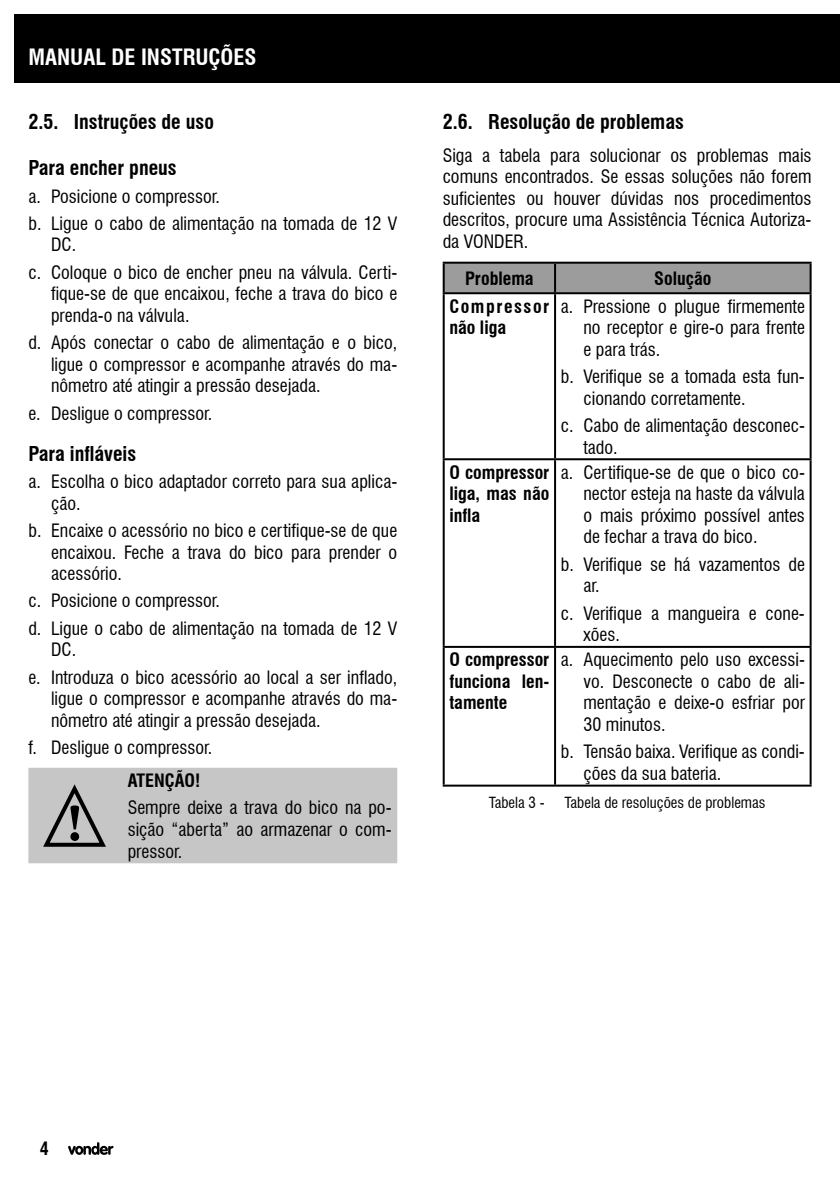
<style>
.page{position:relative;width:840px;height:1191px;background:#fff}
.page>*{position:absolute;margin:0;border:0;box-sizing:border-box;transform-origin:0 0}
.t1{font:700 condensed 22px "Swiss 721 BT";color:#fff}
.t2{font:700 condensed 20px "Swiss 721 BT";color:#000}
.t3{font:condensed 18px/21.6px "Swiss 721 BT";color:#000}
.t4{font:700 condensed 18px/21.6px "Swiss 721 BT";color:#000;text-align:justify}
.t5{font:700 condensed 18px/21.6px "Swiss 721 BT";letter-spacing:.085em;color:#000}
.t6{font:condensed 15px "Swiss 721 BT";color:#000}
</style>
<div class="page">
<div style="left:28px;top:767px;width:369px;height:96px;background:#c6c6c6"></div>
<div style="left:444px;top:264px;width:365px;height:28px;background:#9c9c9c"></div>
<hr style="left:442px;top:262px;width:112px;height:2px;background:#000">
<hr style="left:442px;top:264px;width:2px;height:28px;background:#000">
<hr style="left:554px;top:262px;width:257px;height:2px;background:#000">
<hr style="left:553px;top:264px;width:2px;height:28px;background:#000">
<hr style="left:809px;top:264px;width:2px;height:28px;background:#000">
<hr style="left:442px;top:292px;width:112px;height:2px;background:#000">
<hr style="left:442px;top:294px;width:2px;height:164px;background:#000">
<hr style="left:554px;top:292px;width:257px;height:2px;background:#000">
<hr style="left:553px;top:294px;width:2px;height:164px;background:#000">
<hr style="left:809px;top:294px;width:2px;height:164px;background:#000">
<hr style="left:442px;top:458px;width:112px;height:2px;background:#000">
<hr style="left:442px;top:460px;width:2px;height:186px;background:#000">
<hr style="left:554px;top:458px;width:257px;height:2px;background:#000">
<hr style="left:553px;top:460px;width:2px;height:186px;background:#000">
<hr style="left:809px;top:460px;width:2px;height:186px;background:#000">
<hr style="left:442px;top:646px;width:112px;height:2px;background:#000">
<hr style="left:442px;top:648px;width:2px;height:136px;background:#000">
<hr style="left:554px;top:646px;width:257px;height:2px;background:#000">
<hr style="left:553px;top:648px;width:2px;height:136px;background:#000">
<hr style="left:809px;top:648px;width:2px;height:136px;background:#000">
<hr style="left:442px;top:784px;width:112px;height:2px;background:#000">
<hr style="left:554px;top:784px;width:257px;height:2px;background:#000">
<div style="left:14px;top:14px;width:825px;height:69px;background:#000"></div>
<svg style="left:68px;top:1142px;width:45px;height:12px"></svg>
<p class="t1" style="left:28px;top:44px;width:229px">MANUAL DE INSTRUÇÕES</p>
<p class="t2" style="left:28px;top:109px;width:187px">2.5. Instruções de uso</p>
<p class="t2" style="left:28px;top:156px;width:150px">Para encher pneus</p>
<p class="t3" style="left:28px;top:182px;width:370px;line-height:27.2px">a. Posicione o compressor.<br>b. Ligue o cabo de alimentação na tomada de 12 V</p>
<p class="t3" style="left:28px;top:231px;width:370px;line-height:27.2px;text-indent:23px">DC.<br>c. Coloque o bico de encher pneu na válvula. Certi-</p>
<p class="t3" style="left:51px;top:283px;width:347px">fique-se de que encaixou, feche a trava do bico e prenda-o na válvula.</p>
<p class="t3" style="left:51px;top:332px;width:347px;text-align:justify;text-indent:-23px">d. Após conectar o cabo de alimentação e o bico, ligue o compressor e acompanhe através do ma&shy;nômetro até atingir a pressão desejada.</p>
<p class="t3" style="left:28px;top:402px;width:185px">e. Desligue o compressor.</p>
<p class="t2" style="left:28px;top:441px;width:109px">Para infláveis</p>
<p class="t3" style="left:51px;top:471px;width:347px;text-indent:-23px">a. Escolha o bico adaptador correto para sua aplica&shy;ção.</p>
<p class="t3" style="left:51px;top:519px;width:347px;text-align:justify;text-indent:-23px">b. Encaixe o acessório no bico e certifique-se de que encaixou. Feche a trava do bico para prender o acessório.</p>
<p class="t3" style="left:28px;top:587px;width:370px;line-height:27.2px">c. Posicione o compressor.<br>d. Ligue o cabo de alimentação na tomada de 12 V</p>
<p class="t3" style="left:28px;top:636px;width:370px;line-height:27.2px;text-indent:23px">DC.<br>e. Introduza o bico acessório ao local a ser inflado,</p>
<p class="t3" style="left:51px;top:688px;width:347px">ligue o compressor e acompanhe através do ma&shy;nômetro até atingir a pressão desejada.</p>
<p class="t3" style="left:28px;top:736px;width:185px">f. Desligue o compressor.</p>
<p class="t4" style="left:128px;top:770px;width:74px">ATENÇÃO!</p>
<p class="t3" style="left:128px;top:797px;width:265px;text-align:justify">Sempre deixe a trava do bico na po&shy;sição “aberta” ao armazenar o com&shy;pressor.</p>
<p class="t2" style="left:442px;top:109px;width:242px">2.6. Resolução de problemas</p>
<p class="t3" style="left:442px;top:144px;width:370px;text-align:justify">Siga a tabela para solucionar os problemas mais comuns encontrados. Se essas soluções não forem suficientes ou houver dúvidas nos procedimentos descritos, procure uma Assistência Técnica Autoriza&shy;da VONDER.</p>
<p class="t4" style="left:465px;top:267px;width:70px">Problema</p>
<p class="t4" style="left:654px;top:267px;width:59px">Solução</p>
<p class="t5" style="left:449px;top:295px;width:101px">Compressor não liga</p>
<p class="t3" style="left:583px;top:295px;width:223px;text-align:justify;text-indent:-23px">a. Pressione o plugue firmemente no receptor e gire-o para frente e para trás.</p>
<p class="t3" style="left:583px;top:366px;width:223px;text-indent:-23px">b. Verifique se a tomada esta fun&shy;cionando corretamente.</p>
<p class="t3" style="left:583px;top:414px;width:223px;text-indent:-23px">c. Cabo de alimentação desconec&shy;tado.</p>
<p class="t4" style="left:449px;top:461px;width:101px">O compressor liga, mas não infla</p>
<p class="t3" style="left:583px;top:461px;width:223px;text-align:justify;text-indent:-23px">a. Certifique-se de que o bico co&shy;nector esteja na haste da válvula o mais próximo possível antes de fechar a trava do bico.</p>
<p class="t3" style="left:583px;top:553px;width:223px;text-indent:-23px">b. Verifique se há vazamentos de ar.</p>
<p class="t3" style="left:583px;top:602px;width:223px;text-indent:-23px">c. Verifique a mangueira e cone&shy;xões.</p>
<p class="t4" style="left:449px;top:649px;width:101px">O compressor funciona len&shy;tamente</p>
<p class="t3" style="left:583px;top:649px;width:223px;text-align:justify;text-indent:-23px">a. Aquecimento pelo uso excessi&shy;vo. Desconecte o cabo de ali&shy;mentação e deixe-o esfriar por 30 minutos.</p>
<p class="t3" style="left:583px;top:741px;width:223px;text-indent:-23px">b. Tensão baixa. Verifique as condi&shy;ções da sua bateria.</p>
<p class="t6" style="left:488px;top:793px;width:57px">Tabela 3 -</p>
<p class="t6" style="left:564px;top:793px;width:202px">Tabela de resoluções de problemas</p>
<p class="t4" style="left:40px;top:1138px;width:10px">4</p>
</div>
